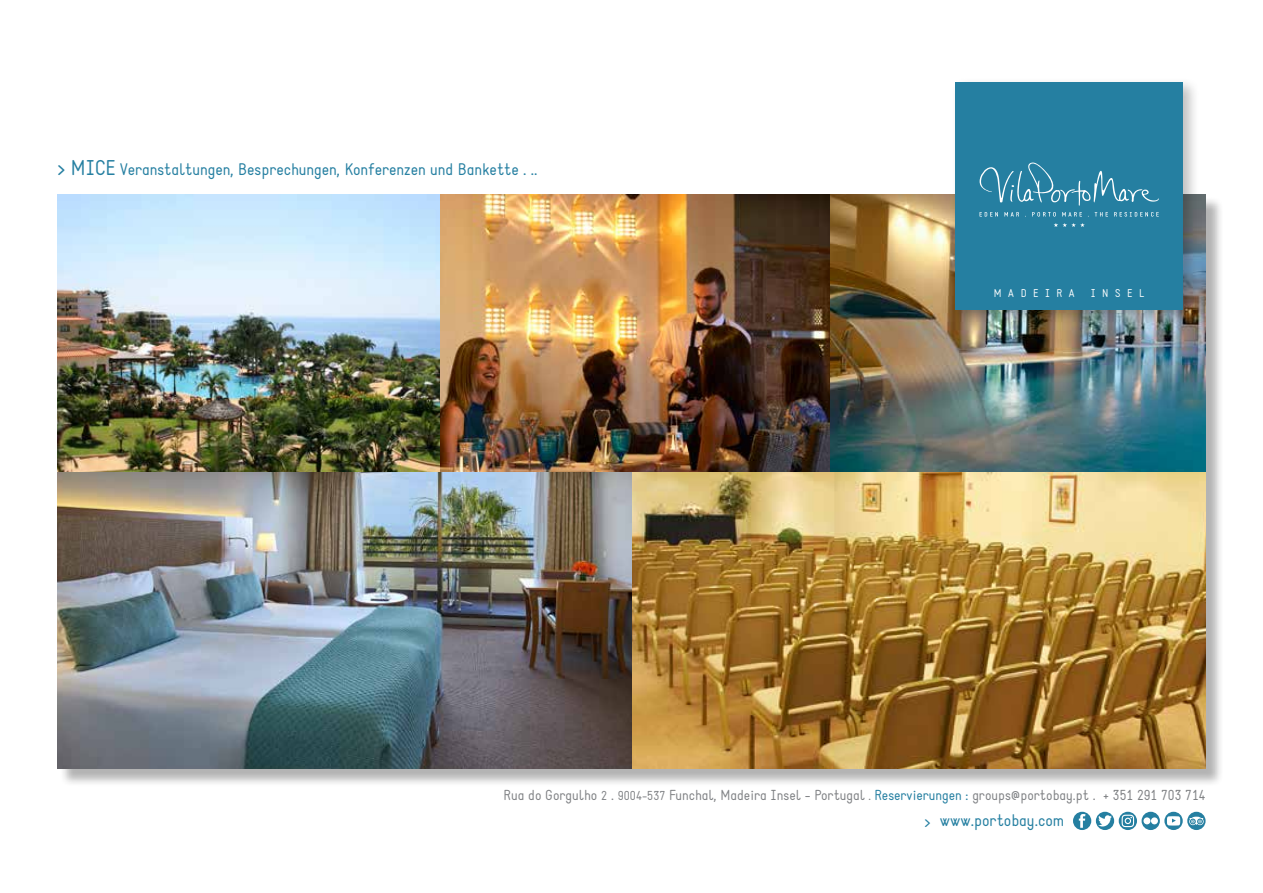
<style>
.page{position:relative;width:1263px;height:893px;background:#fff}
.page>*{position:absolute;margin:0;border:0;box-sizing:border-box;transform-origin:0 0}
.t1{font:16.5px "Static";color:#257fa1}
.t2{font:14.25px "Static";color:#808285}
.t3{font:11.1px "Static";letter-spacing:.595em;color:#fff}
.s1{font-size:21px}
.s2{font-size:12.75px}
.s3{color:#257fa1}
</style>
<div class="page">
<div style="left:60px;top:197px;width:1164px;height:590px;background:#000;opacity:.3"></div>
<div style="left:1073px;top:812px;width:18px;height:18px;background:#257fa1;border-radius:50%"></div>
<svg style="left:1079px;top:814px;width:6px;height:14px"></svg>
<div style="left:1096px;top:812px;width:18px;height:18px;background:#257fa1;border-radius:50%"></div>
<svg style="left:1098px;top:815px;width:14px;height:11px"></svg>
<svg style="left:1119px;top:812px;width:18px;height:18px"></svg>
<svg style="left:1121px;top:815px;width:13px;height:12px"></svg>
<svg style="left:1187px;top:812px;width:18px;height:18px"></svg>
<svg style="left:1189px;top:817px;width:15px;height:8px"></svg>
<svg style="left:1141px;top:812px;width:19px;height:18px"></svg>
<svg style="left:1151px;top:817px;width:7px;height:7px"></svg>
<div style="left:1143px;top:817px;width:7px;height:7px;background:#fff;border-radius:50%"></div>
<svg style="left:1164px;top:812px;width:19px;height:18px"></svg>
<svg style="left:1167px;top:816px;width:13px;height:9px"></svg>
<img style="left:830px;top:194px;width:375px;height:279px">
<img style="left:57px;top:194px;width:383px;height:279px">
<img style="left:440px;top:194px;width:390px;height:279px">
<img style="left:631px;top:473px;width:574px;height:295px">
<img style="left:57px;top:473px;width:574px;height:295px">
<div style="left:951px;top:77px;width:249px;height:249px;background:#000;opacity:.25"></div>
<div style="left:955px;top:82px;width:228px;height:227px;background:#257fa1"></div>
<svg style="left:1054px;top:223px;width:31px;height:4px"></svg>
<svg style="left:979px;top:212px;width:19px;height:5px"></svg>
<svg style="left:1004px;top:212px;width:15px;height:5px"></svg>
<svg style="left:1032px;top:212px;width:24px;height:5px"></svg>
<svg style="left:1062px;top:212px;width:20px;height:5px"></svg>
<svg style="left:1088px;top:212px;width:20px;height:5px"></svg>
<svg style="left:1114px;top:212px;width:45px;height:5px"></svg>
<svg style="left:979px;top:162px;width:180px;height:44px"></svg>
<p class="t1" style="left:57px;top:159px;width:482px"><span class="s1">&gt; MICE</span> Veranstaltungen, Besprechungen, Konferenzen und Bankette . ..</p>
<p class="t3" style="left:994px;top:287px;width:82px">MADEIRA</p>
<p class="t3" style="left:1091px;top:287px;width:55px">INSEL</p>
<p class="t2" style="left:504px;top:787px;width:703px">Rua do Gorgulho <span class="s2">2</span> . <span class="s2">9004-537</span> Funchal, Madeira Insel - Portugal <span class="s2">.</span> <span class="s3">Reservierungen :</span> groups@portobay.pt . + 351 291 703 714</p>
<p class="t1" style="left:925px;top:810px;width:141px">&gt; www.portobay.com</p>
</div>
